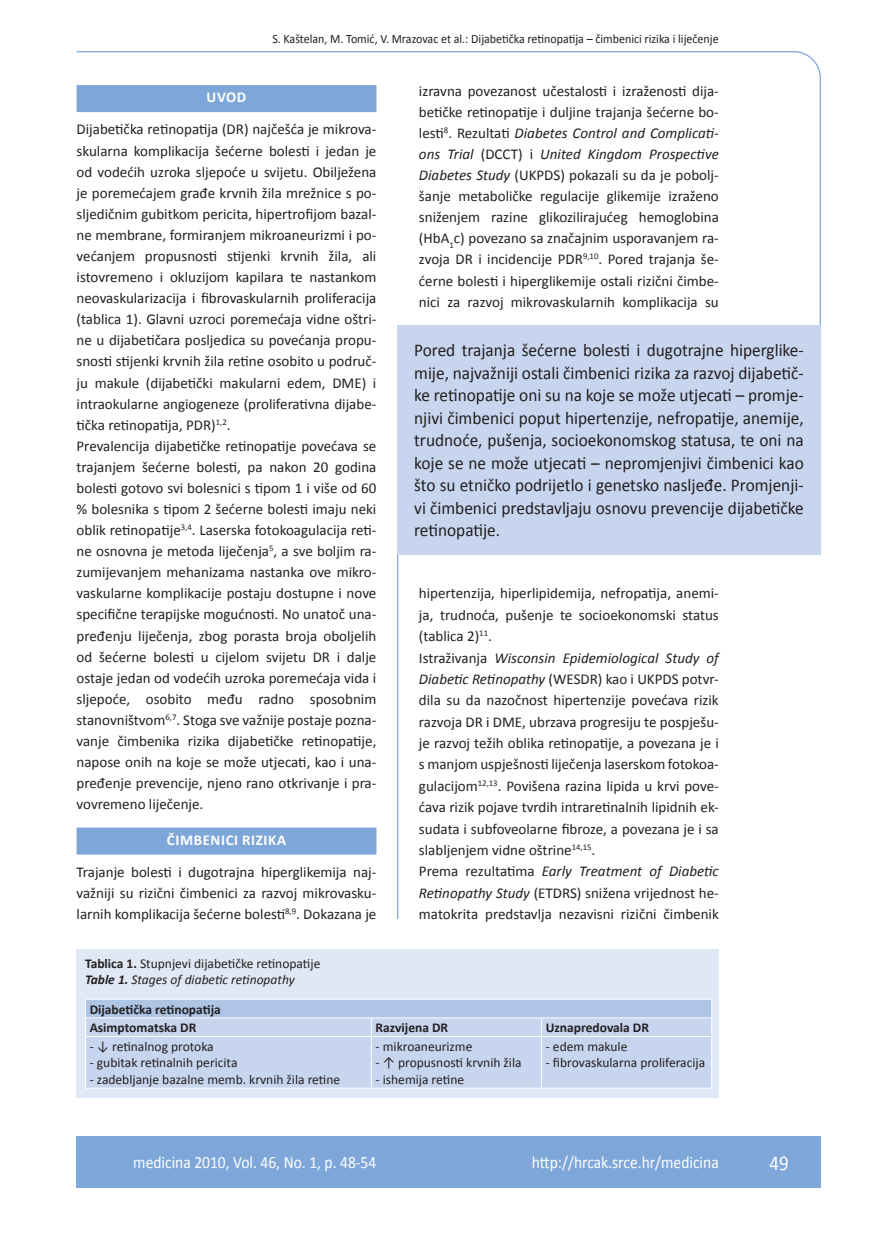
<style>
.page{position:relative;width:872px;height:1234px;background:#fff}
.page>*{position:absolute;margin:0;border:0;box-sizing:border-box;transform-origin:0 0}
.t1{font:21px "Calibri";color:#fff;scale:.9 1}
.anterfile{font:18px/22.5px "Calibri";color:#231f20;text-align:justify;scale:.96 1}
.t2{font:17.25px "Calibri";color:#fff;scale:.9 1}
.osnovni_tekst{font:15px/21px "Calibri";color:#231f20;text-align:justify}
.naslov_ruler{font:700 15px "Calibri";letter-spacing:.04em;color:#fff}
.tablica{font:13.5px "Calibri";color:#231f20}
.potpis_slika{font:13.5px/16.5px "Calibri";color:#231f20}
.tablica-2{font:700 13.5px "Calibri";color:#231f20}
.glava{font:12.75px "Calibri";color:#231f20;scale:.94 1}
.s1{font-style:italic}
.s2{font-weight:700}
.s3{font-weight:700;font-style:italic}
</style>
<div class="page">
<svg style="left:76px;top:51px;width:745px;height:274px"></svg>
<hr style="left:397px;top:325px;width:1px;height:593px;background:#7ea6d8">
<div style="left:77px;top:1135px;width:744px;height:51px;background:#7ea6d8"></div>
<div style="left:77px;top:85px;width:299px;height:27px;background:#7ea6d8"></div>
<div style="left:77px;top:827px;width:299px;height:27px;background:#7ea6d8"></div>
<div style="left:397px;top:325px;width:424px;height:230px;background:#c7d5ee"></div>
<div style="left:77px;top:948px;width:642px;height:149px;background:#e1e8f5"></div>
<div style="left:85px;top:998px;width:626px;height:19px;background:#aec5e6"></div>
<div style="left:86px;top:1019px;width:625px;height:68px;background:#c7d5ee"></div>
<hr style="left:85px;top:998px;width:286px;height:1px;background:#fff">
<hr style="left:371px;top:998px;width:170px;height:1px;background:#fff">
<hr style="left:541px;top:998px;width:171px;height:1px;background:#fff">
<hr style="left:85px;top:1017px;width:286px;height:1px;background:#fff">
<svg style="left:85px;top:999px;width:1px;height:36px"></svg>
<hr style="left:371px;top:1017px;width:170px;height:1px;background:#fff">
<svg style="left:371px;top:1017px;width:1px;height:18px"></svg>
<hr style="left:541px;top:1017px;width:171px;height:1px;background:#fff">
<svg style="left:541px;top:1017px;width:1px;height:18px"></svg>
<svg style="left:711px;top:999px;width:1px;height:36px"></svg>
<hr style="left:85px;top:1035px;width:286px;height:1px;background:#fff">
<hr style="left:85px;top:1036px;width:1px;height:51px;background:#fff">
<hr style="left:371px;top:1035px;width:170px;height:1px;background:#fff">
<hr style="left:371px;top:1036px;width:1px;height:51px;background:#fff">
<hr style="left:541px;top:1035px;width:171px;height:1px;background:#fff">
<hr style="left:541px;top:1036px;width:1px;height:51px;background:#fff">
<hr style="left:711px;top:1036px;width:1px;height:51px;background:#fff">
<hr style="left:85px;top:1087px;width:286px;height:1px;background:#fff">
<hr style="left:371px;top:1087px;width:170px;height:1px;background:#fff">
<hr style="left:541px;top:1087px;width:171px;height:1px;background:#fff">
<p class="glava" style="left:272px;top:30px;width:476px">S. Kaštelan, M. Tomić, V. Mrazovac et al.: Dijabetička retinopatija – čimbenici rizika i liječenje</p>
<p class="naslov_ruler" style="left:207px;top:88px;width:41px">UVOD</p>
<p class="osnovni_tekst" style="left:77px;top:118px;width:301px">Dijabetička retinopatija (DR) najčešća je mikrova&shy;skularna komplikacija šećerne bolesti i jedan je od vodećih uzroka sljepoće u svijetu. Obilježena je poremećajem građe krvnih žila mrežnice s po&shy;sljedičnim gubitkom pericita, hipertrofijom bazal&shy;ne membrane, formiranjem mikroaneurizmi i po&shy;većanjem propusnosti stijenki krvnih žila, ali istovremeno i okluzijom kapilara te nastankom neovaskularizacija i fibrovaskularnih proliferacija (tablica 1). Glavni uzroci poremećaja vidne oštri&shy;ne u dijabetičara posljedica su povećanja propu&shy;snosti stijenki krvnih žila retine osobito u područ&shy;ju makule (dijabetički makularni edem, DME) i intraokularne angiogeneze (proliferativna dijabe&shy;tička retinopatija, PDR)<sup>1,2</sup>.</p>
<p class="osnovni_tekst" style="left:77px;top:434px;width:301px">Prevalencija dijabetičke retinopatije povećava se trajanjem šećerne bolesti, pa nakon 20 godina bolesti gotovo svi bolesnici s tipom 1 i više od 60 % bolesnika s tipom 2 šećerne bolesti imaju neki oblik retinopatije<sup>3,4</sup>. Laserska fotokoagulacija reti&shy;ne osnovna je metoda liječenja<sup>5</sup>, a sve boljim ra&shy;zumijevanjem mehanizama nastanka ove mikro&shy;vaskularne komplikacije postaju dostupne i nove specifične terapijske mogućnosti. No unatoč una&shy;pređenju liječenja, zbog porasta broja oboljelih od šećerne bolesti u cijelom svijetu DR i dalje ostaje jedan od vodećih uzroka poremećaja vida i sljepoće, osobito među radno sposobnim stanovništvom<sup>6,7</sup>. Stoga sve važnije postaje pozna&shy;vanje čimbenika rizika dijabetičke retinopatije, napose onih na koje se može utjecati, kao i una&shy;pređenje prevencije, njeno rano otkrivanje i pra&shy;vovremeno liječenje.</p>
<p class="naslov_ruler" style="left:167px;top:830px;width:121px">ČIMBENICI RIZIKA</p>
<p class="osnovni_tekst" style="left:77px;top:860px;width:301px">Trajanje bolesti i dugotrajna hiperglikemija naj&shy;važniji su rizični čimbenici za razvoj mikrovasku&shy;larnih komplikacija šećerne bolesti<sup>8,9</sup>. Dokazana je</p>
<p class="osnovni_tekst" style="left:419px;top:80px;width:301px">izravna povezanost učestalosti i izraženosti dija&shy;betičke retinopatije i duljine trajanja šećerne bo&shy;lesti<sup>8</sup>. Rezultati <span class="s1">Diabetes Control and Complicati&shy;ons Trial</span> (DCCT) i <span class="s1">United Kingdom Prospective Diabetes Study</span> (UKPDS) pokazali su da je pobolj&shy;šanje metaboličke regulacije glikemije izraženo sniženjem razine glikozilirajućeg hemoglobina (HbA<sub>1</sub>c) povezano sa značajnim usporavanjem ra&shy;zvoja DR i incidencije PDR<sup>9,10</sup>. Pored trajanja še&shy;ćerne bolesti i hiperglikemije ostali rizični čimbe&shy;nici za razvoj mikrovaskularnih komplikacija su</p>
<p class="anterfile" style="left:414px;top:338px;width:407px">Pored trajanja šećerne bolesti i dugotrajne hiperglike&shy;mije, najvažniji ostali čimbenici rizika za razvoj dijabetič&shy;ke retinopatije oni su na koje se može utjecati – promje&shy;njivi čimbenici poput hipertenzije, nefropatije, anemije, trudnoće, pušenja, socioekonomskog statusa, te oni na koje se ne može utjecati – nepromjenjivi čimbenici kao što su etničko podrijetlo i genetsko nasljeđe. Promjenji&shy;vi čimbenici predstavljaju osnovu prevencije dijabetičke retinopatije.</p>
<p class="osnovni_tekst" style="left:419px;top:582px;width:301px">hipertenzija, hiperlipidemija, nefropatija, anemi&shy;ja, trudnoća, pušenje te socioekonomski status (tablica 2)<sup>11</sup>.</p>
<p class="osnovni_tekst" style="left:419px;top:646px;width:301px">Istraživanja <span class="s1">Wisconsin Epidemiological Study of Diabetic Retinopathy</span> (WESDR) kao i UKPDS potvr&shy;dila su da nazočnost hipertenzije povećava rizik razvoja DR i DME, ubrzava progresiju te pospješu&shy;je razvoj težih oblika retinopatije, a povezana je i s manjom uspješnosti liječenja laserskom fotokoa&shy;gulacijom<sup>12,13</sup>. Povišena razina lipida u krvi pove&shy;ćava rizik pojave tvrdih intraretinalnih lipidnih ek&shy;sudata i subfoveolarne fibroze, a povezana je i sa slabljenjem vidne oštrine<sup>14,15</sup>.</p>
<p class="osnovni_tekst" style="left:419px;top:859px;width:301px">Prema rezultatima <span class="s1">Early Treatment of Diabetic Retinopathy Study</span> (ETDRS) snižena vrijednost he&shy;matokrita predstavlja nezavisni rizični čimbenik</p>
<p class="potpis_slika" style="left:85px;top:954px;width:237px"><span class="s2">Tablica 1.</span> Stupnjevi dijabetičke retinopatije<br><span class="s3">Table 1.</span> <span class="s1">Stages of diabetic retinopathy</span></p>
<p class="tablica-2" style="left:90px;top:1000px;width:133px">Dijabetička retinopatija</p>
<p class="tablica-2" style="left:90px;top:1019px;width:108px">Asimptomatska DR</p>
<p class="tablica-2" style="left:375px;top:1019px;width:74px">Razvijena DR</p>
<p class="tablica-2" style="left:546px;top:1019px;width:105px">Uznapredovala DR</p>
<p class="tablica" style="left:90px;top:1037px;width:126px">- ↓ retinalnog protoka</p>
<p class="tablica" style="left:90px;top:1054px;width:149px">- gubitak retinalnih pericita</p>
<p class="tablica" style="left:90px;top:1070px;width:252px">- zadebljanje bazalne memb. krvnih žila retine</p>
<p class="tablica" style="left:375px;top:1037px;width:98px">- mikroaneurizme</p>
<p class="tablica" style="left:375px;top:1054px;width:147px">- ↑ propusnosti krvnih žila</p>
<p class="tablica" style="left:375px;top:1070px;width:90px">- ishemija retine</p>
<p class="tablica" style="left:546px;top:1037px;width:83px">- edem makule</p>
<p class="tablica" style="left:546px;top:1054px;width:161px">- fibrovaskularna proliferacija</p>
<p class="t2" style="left:133px;top:1151px;width:272px">medicina 2010, Vol. 46, No. 1, p. 48-54</p>
<p class="t2" style="left:532px;top:1151px;width:209px">http://hrcak.srce.hr/medicina</p>
<p class="t1" style="left:769px;top:1149px;width:23px">49</p>
</div>
